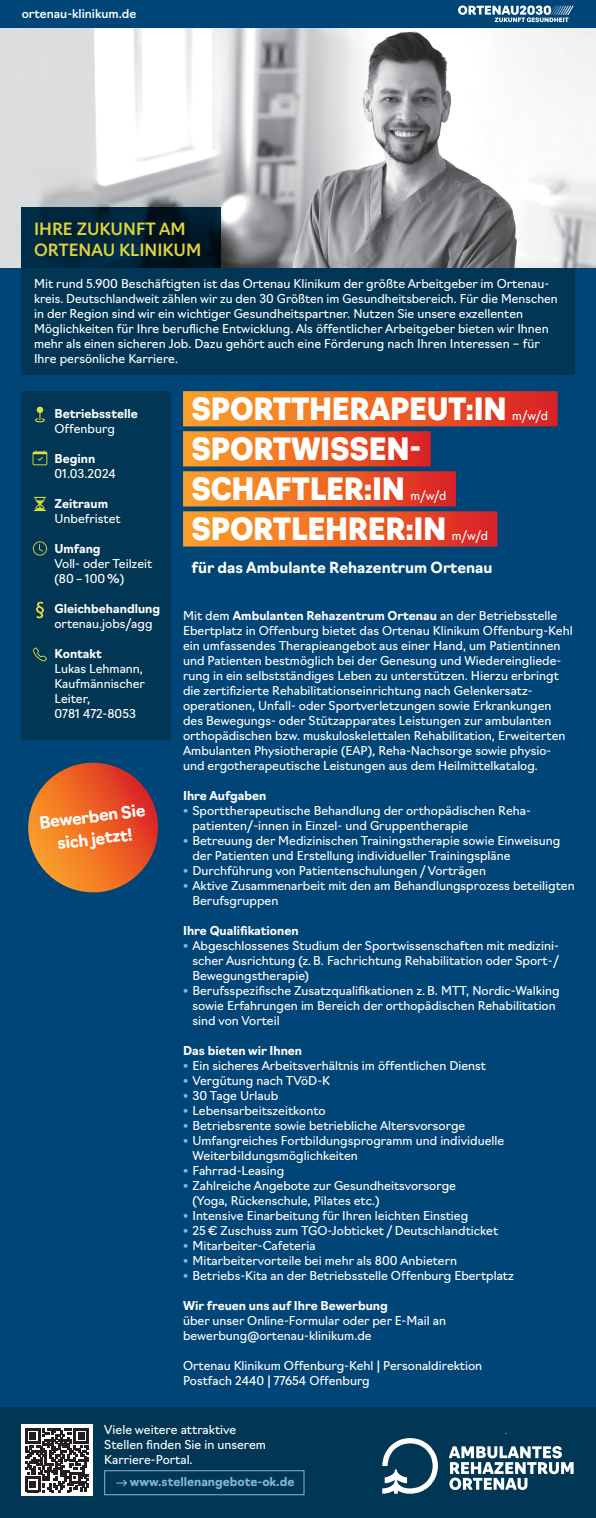
<style>
.page{position:relative;width:596px;height:1518px;background:#fff}
.page>*{position:absolute;margin:0;border:0;box-sizing:border-box;transform-origin:0 0}
.t1{font:900 30px/40px "Navigo";letter-spacing:-.01em;color:#fff;scale:.96 1}
.t2{font:500 16.5px/21px "Navigo";color:#e4d439}
.t3{font:700 16.5px/22.5px "Navigo";color:#fff;text-align:center}
.t4{font:700 15px "Navigo";color:#fff}
.t5{font:12px/15px "Navigo";color:#fff}
.t6{font:700 12px "Navigo";color:#fff}
.t7{font:700 12px "Navigo";color:#88b5d6}
.t8{font:500 12px "Navigo";color:#fff}
.t9{font:12px "Navigo";color:#fff;scale:.96 1}
.s1{font-weight:700}
.s2{font-family:"Dax Pro";font-weight:700;font-stretch:expanded;color:#88b5d6}
</style>
<div class="page">
<div style="left:0;top:268px;width:595px;height:1174px;background:#004578"></div>
<img style="left:0;top:28px;width:595px;height:240px">
<div style="left:183px;top:391px;width:374px;height:35px;background:linear-gradient(to right,#fda728,#dd2623)"></div>
<div style="left:183px;top:431px;width:247px;height:35px;background:linear-gradient(to right,#fda728,#dd2623)"></div>
<div style="left:183px;top:471px;width:272px;height:35px;background:linear-gradient(to right,#fda728,#dd2623)"></div>
<div style="left:183px;top:511px;width:314px;height:36px;background:linear-gradient(to right,#fda728,#dd2623)"></div>
<div style="left:21px;top:391px;width:149px;height:348px;background:#013654"></div>
<svg style="left:35px;top:407px;width:10px;height:15px"></svg>
<svg style="left:33px;top:451px;width:14px;height:14px"></svg>
<svg style="left:34px;top:497px;width:12px;height:14px"></svg>
<svg style="left:33px;top:541px;width:14px;height:15px"></svg>
<svg style="left:36px;top:602px;width:8px;height:16px"></svg>
<svg style="left:33px;top:647px;width:14px;height:15px"></svg>
<svg style="left:28px;top:763px;width:130px;height:130px"></svg>
<div style="left:0;top:1407px;width:595px;height:111px;background:#013654"></div>
<div style="left:21px;top:1424px;width:72px;height:72px;background:#fff"></div>
<svg style="left:25px;top:1428px;width:64px;height:64px"></svg>
<svg style="left:116px;top:1480px;width:11px;height:6px"></svg>
<div style="left:104px;top:1470px;width:200px;height:25px;border:1px solid #88b5d6"></div>
<svg style="left:382px;top:1438px;width:55px;height:56px"></svg>
<svg style="left:449px;top:1446px;width:124px;height:44px"></svg>
<svg style="left:21px;top:207px;width:200px;height:61px;fill:#00253b"></svg>
<div style="left:21px;top:268px;width:553px;height:106px;background:#013654"></div>
<div style="left:0;top:0;width:595px;height:28px;background:#004578"></div>
<svg style="left:458px;top:5px;width:115px;height:17px"></svg>
<p class="t8" style="left:22px;top:4px;width:116px">ortenau-klinikum.de</p>
<h2 class="t2" style="left:34px;top:217px;width:169px">IHRE ZUKUNFT AM<br>ORTENAU KLINIKUM</h2>
<p class="t5" style="left:34px;top:275px;width:525px">Mit rund 5.900 Beschäftigten ist das Ortenau Klinikum der größte Arbeitgeber im Ortenau&shy;kreis. Deutschlandweit zählen wir zu den 30 Größten im Gesundheitsbereich. Für die Menschen in der Region sind wir ein wichtiger Gesundheitspartner. Nutzen Sie unsere exzellenten Möglichkeiten für Ihre berufliche Entwicklung. Als öffentlicher Arbeitgeber bieten wir Ihnen mehr als einen sicheren Job. Dazu gehört auch eine Förderung nach Ihren Interessen – für Ihre persönliche Karriere.</p>
<p class="t6" style="left:54px;top:404px;width:85px">Betriebsstelle</p>
<p class="t5" style="left:54px;top:420px;width:62px">Offenburg</p>
<p class="t6" style="left:54px;top:449px;width:42px">Beginn</p>
<p class="t5" style="left:54px;top:465px;width:63px">01.03.2024</p>
<p class="t6" style="left:54px;top:494px;width:55px">Zeitraum</p>
<p class="t5" style="left:54px;top:510px;width:68px">Unbefristet</p>
<p class="t6" style="left:54px;top:539px;width:48px">Umfang</p>
<p class="t5" style="left:54px;top:555px;width:99px">Voll- oder Teilzeit (80 − 100 %)</p>
<p class="t6" style="left:54px;top:599px;width:107px">Gleichbehandlung</p>
<p class="t5" style="left:54px;top:615px;width:100px">ortenau.jobs/agg</p>
<p class="t6" style="left:54px;top:644px;width:49px">Kontakt</p>
<p class="t5" style="left:54px;top:660px;width:92px">Lukas Lehmann,<br>Kaufmännischer<br>Leiter,<br>0781 472-8053</p>
<h2 class="t3" style="left:38px;top:810px;width:108px;rotate:-7deg">Bewerben Sie sich jetzt!</h2>
<h1 class="t1" style="left:191px;top:387px;width:329px">SPORTTHERAPEUT:IN</h1>
<p class="t9" style="left:511px;top:406px;width:39px">m/w/d</p>
<h1 class="t1" style="left:191px;top:427px;width:240px">SPORTWISSEN-<br>SCHAFTLER:IN</h1>
<p class="t9" style="left:410px;top:486px;width:39px">m/w/d</p>
<h1 class="t1" style="left:191px;top:507px;width:267px">SPORTLEHRER:IN</h1>
<p class="t9" style="left:451px;top:526px;width:39px">m/w/d</p>
<p class="t4" style="left:191px;top:555px;width:302px">für das Ambulante Rehazentrum Ortenau</p>
<p class="t5" style="left:183px;top:607px;width:391px">Mit dem <span class="s1">Ambulanten Rehazentrum Ortenau</span> an der Betriebsstelle Ebertplatz in Offenburg bietet das Ortenau Klinikum Offenburg-Kehl ein umfassendes Therapieangebot aus einer Hand, um Patientinnen und Patienten bestmöglich bei der Genesung und Wiedereingliede&shy;rung in ein selbstständiges Leben zu unterstützen. Hierzu erbringt die zertifizierte Rehabilitationseinrichtung nach Gelenkersatz&shy;operationen, Unfall- oder Sportverletzungen sowie Erkrankungen des Bewegungs- oder Stützapparates Leistungen zur ambulanten orthopädischen bzw. muskuloskelettalen Rehabilitation, Erweiterten Ambulanten Physiotherapie (EAP), Reha-Nachsorge sowie physio&shy;und ergotherapeutische Leistungen aus dem Heilmittelkatalog.</p>
<p class="t6" style="left:183px;top:786px;width:85px">Ihre Aufgaben</p>
<p class="t5" style="left:192px;top:802px;width:340px;text-indent:-9px"><span class="s2">•</span> Sporttherapeutische Behandlung der orthopädischen Reha&shy;patienten/-innen in Einzel- und Gruppentherapie</p>
<p class="t5" style="left:192px;top:832px;width:369px;text-indent:-9px"><span class="s2">•</span> Betreuung der Medizinischen Trainingstherapie sowie Einweisung der Patienten und Erstellung individueller Trainingspläne</p>
<p class="t5" style="left:183px;top:862px;width:304px"><span class="s2">•</span> Durchführung von Patientenschulungen /Vorträgen</p>
<p class="t5" style="left:192px;top:877px;width:383px;text-indent:-9px"><span class="s2">•</span> Aktive Zusammenarbeit mit den am Behandlungsprozess beteiligten<br>Berufsgruppen</p>
<p class="t6" style="left:183px;top:921px;width:117px">Ihre Qualifikationen</p>
<p class="t5" style="left:192px;top:937px;width:368px;text-align:justify;text-indent:-9px"><span class="s2">•</span> Abgeschlossenes Studium der Sportwissenschaften mit medizini&shy;scher Ausrichtung (z. B. Fachrichtung Rehabilitation oder Sport-/ Bewegungstherapie)</p>
<p class="t5" style="left:192px;top:982px;width:368px;text-indent:-9px"><span class="s2">•</span> Berufsspezifische Zusatzqualifikationen z. B. MTT, Nordic-Walking sowie Erfahrungen im Bereich der orthopädischen Rehabilitation sind von Vorteil</p>
<p class="t6" style="left:183px;top:1041px;width:121px">Das bieten wir Ihnen</p>
<p class="t5" style="left:183px;top:1057px;width:304px"><span class="s2">•</span> Ein sicheres Arbeitsverhältnis im öffentlichen Dienst</p>
<p class="t5" style="left:183px;top:1072px;width:148px"><span class="s2">•</span> Vergütung nach TVöD-K</p>
<p class="t5" style="left:183px;top:1087px;width:97px"><span class="s2">•</span> 30 Tage Urlaub</p>
<p class="t5" style="left:183px;top:1102px;width:144px"><span class="s2">•</span> Lebensarbeitszeitkonto</p>
<p class="t5" style="left:183px;top:1117px;width:283px"><span class="s2">•</span> Betriebsrente sowie betriebliche Altersvorsorge</p>
<p class="t5" style="left:192px;top:1132px;width:313px;text-indent:-9px"><span class="s2">•</span> Umfangreiches Fortbildungsprogramm und individuelle<br>Weiterbildungsmöglichkeiten</p>
<p class="t5" style="left:183px;top:1162px;width:103px"><span class="s2">•</span> Fahrrad-Leasing</p>
<p class="t5" style="left:192px;top:1177px;width:265px;text-indent:-9px"><span class="s2">•</span> Zahlreiche Angebote zur Gesundheitsvorsorge (Yoga, Rückenschule, Pilates etc.)</p>
<p class="t5" style="left:183px;top:1207px;width:286px"><span class="s2">•</span> Intensive Einarbeitung für Ihren leichten Einstieg</p>
<p class="t5" style="left:183px;top:1222px;width:316px"><span class="s2">•</span> 25 € Zuschuss zum TGO-Jobticket / Deutschlandticket</p>
<p class="t5" style="left:183px;top:1237px;width:134px"><span class="s2">•</span> Mitarbeiter-Cafeteria</p>
<p class="t5" style="left:183px;top:1252px;width:275px"><span class="s2">•</span> Mitarbeitervorteile bei mehr als 800 Anbietern</p>
<p class="t5" style="left:183px;top:1267px;width:332px"><span class="s2">•</span> Betriebs-Kita an der Betriebsstelle Offenburg Ebertplatz</p>
<p class="t6" style="left:183px;top:1296px;width:206px">Wir freuen uns auf Ihre Bewerbung</p>
<p class="t5" style="left:183px;top:1312px;width:264px">über unser Online-Formular oder per E-Mail an bewerbung@ortenau-klinikum.de</p>
<p class="t5" style="left:183px;top:1357px;width:300px">Ortenau Klinikum Offenburg-Kehl | Personaldirektion<br>Postfach 2440 | 77654 Offenburg</p>
<p class="t5" style="left:104px;top:1421px;width:163px">Viele weitere attraktive<br>Stellen finden Sie in unserem<br>Karriere-Portal.</p>
<p class="t7" style="left:130px;top:1472px;width:166px">www.stellenangebote-ok.de</p>
</div>
